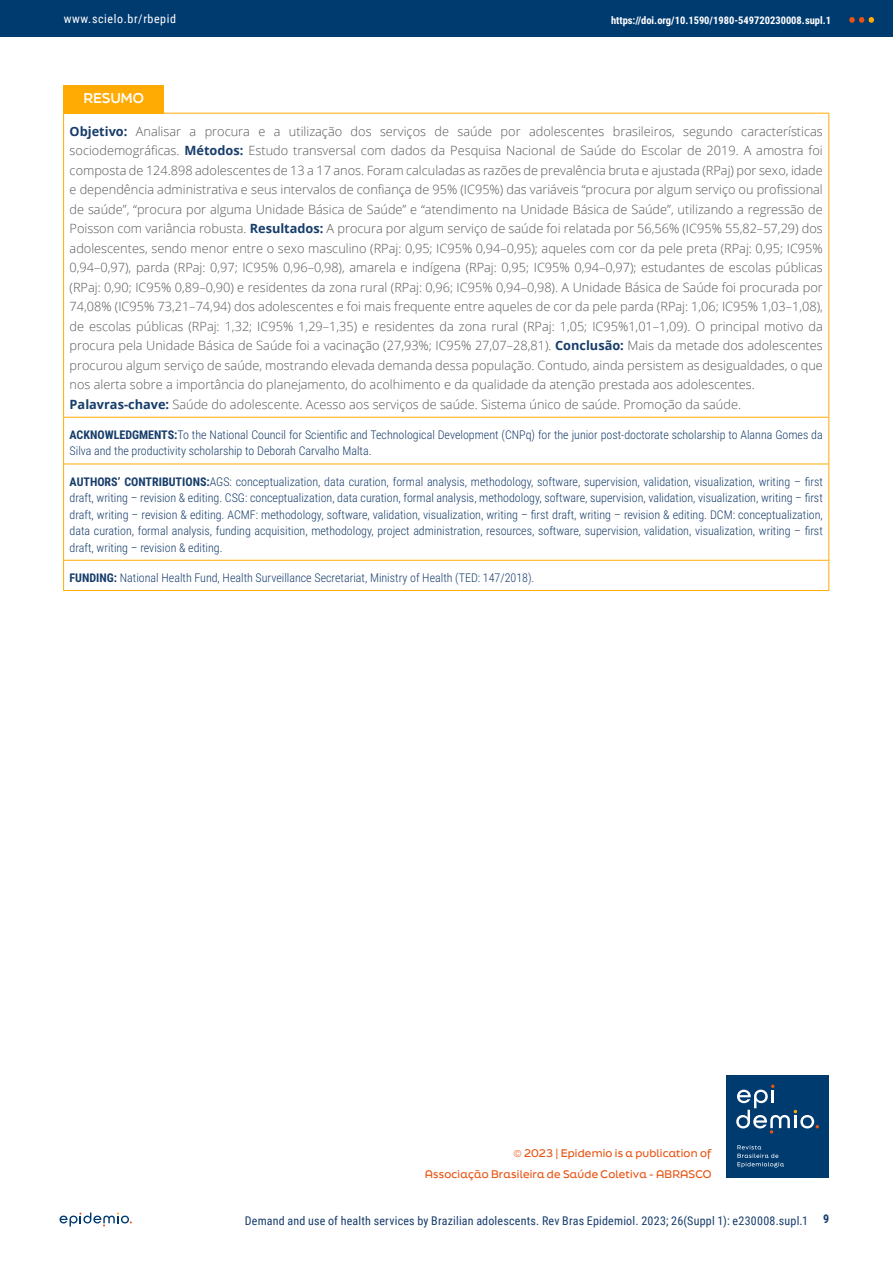
<style>
.page{position:relative;width:893px;height:1263px;background:#fff}
.page>*{position:absolute;margin:0;border:0;box-sizing:border-box;transform-origin:0 0}
.t1{font:700 13.5px "Final Six";letter-spacing:-.01em;color:#fff}
.t2{font:300 12.75px/19.5px "Open Sans";color:#575756}
.t3{font:300 12px/16.5px "Roboto Condensed";color:#173d6b}
.t4{font:12px "Roboto Condensed";letter-spacing:.015em;color:#173d6b}
.t5{font:12px "Roboto Condensed";letter-spacing:.05em;color:#fff}
.t6{font:700 12px "Roboto Condensed";color:#173d6b}
.t7{font:500 10.5px/21px "Final Six";letter-spacing:.015em;color:#e85412;text-align:right}
.t8{font:700 10.5px "Roboto Condensed";color:#fff}
.s1{font-weight:700;color:#173d6b}
.s2{font-weight:700}
</style>
<div class="page">
<div style="left:0;top:0;width:893px;height:36px;background:#003b70"></div>
<svg style="left:849px;top:17px;width:25px;height:6px"></svg>
<svg style="left:60px;top:1212px;width:72px;height:14px"></svg>
<div style="left:726px;top:1075px;width:103px;height:103px;background:#003b70"></div>
<svg style="left:737px;top:1145px;width:47px;height:22px"></svg>
<svg style="left:736px;top:1084px;width:83px;height:49px"></svg>
<div style="left:64px;top:85px;width:100px;height:28px;background:#ffab03"></div>
<hr style="left:63px;top:113px;width:1px;height:304px;background:#ffab03">
<hr style="left:164px;top:113px;width:665px;height:1px;background:#ffab03">
<hr style="left:828px;top:114px;width:1px;height:303px;background:#ffab03">
<hr style="left:63px;top:418px;width:1px;height:46px;background:#ffab03">
<hr style="left:63px;top:464px;width:1px;height:96px;background:#ffab03">
<hr style="left:828px;top:418px;width:1px;height:46px;background:#ffab03">
<hr style="left:828px;top:464px;width:1px;height:96px;background:#ffab03">
<hr style="left:63px;top:417px;width:101px;height:1px;background:#ffab03">
<hr style="left:164px;top:417px;width:665px;height:1px;background:#ffab03">
<hr style="left:64px;top:464px;width:100px;height:1px;background:#ffab03">
<hr style="left:164px;top:464px;width:664px;height:1px;background:#ffab03">
<hr style="left:63px;top:560px;width:101px;height:1px;background:#ffab03">
<hr style="left:164px;top:560px;width:665px;height:1px;background:#ffab03">
<svg style="left:63px;top:561px;width:1px;height:29px"></svg>
<svg style="left:828px;top:561px;width:1px;height:29px"></svg>
<hr style="left:63px;top:590px;width:101px;height:1px;background:#ffab03">
<hr style="left:164px;top:590px;width:665px;height:1px;background:#ffab03">
<p class="t5" style="left:64px;top:10px;width:114px">www.scielo.br/rbepid</p>
<p class="t8" style="left:611px;top:12px;width:222px">https://doi.org/10.1590/1980-549720230008.supl.1</p>
<p class="t1" style="left:83px;top:88px;width:62px">RESUMO</p>
<p class="t2" style="left:70px;top:121px;width:755px"><span class="s1">Objetivo:</span> Analisar a procura e a utilização dos serviços de saúde por adolescentes brasileiros, segundo características sociodemográficas. <span class="s1">Métodos:</span> Estudo transversal com dados da Pesquisa Nacional de Saúde do Escolar de 2019. A amostra foi composta de 124.898 adolescentes de 13 a 17 anos. Foram calculadas as razões de prevalência bruta e ajustada (RPaj) por sexo, idade e dependência administrativa e seus intervalos de confiança de 95% (IC95%) das variáveis “procura por algum serviço ou profissional de saúde”, “procura por alguma Unidade Básica de Saúde” e “atendimento na Unidade Básica de Saúde”, utilizando a regressão de Poisson com variância robusta. <span class="s1">Resultados:</span> A procura por algum serviço de saúde foi relatada por 56,56% (IC95% 55,82–57,29) dos adolescentes, sendo menor entre o sexo masculino (RPaj: 0,95; IC95% 0,94–0,95); aqueles com cor da pele preta (RPaj: 0,95; IC95% 0,94–0,97), parda (RPaj: 0,97; IC95% 0,96–0,98), amarela e indígena (RPaj: 0,95; IC95% 0,94–0,97); estudantes de escolas públicas (RPaj: 0,90; IC95% 0,89–0,90) e residentes da zona rural (RPaj: 0,96; IC95% 0,94–0,98). A Unidade Básica de Saúde foi procurada por 74,08% (IC95% 73,21–74,94) dos adolescentes e foi mais frequente entre aqueles de cor da pele parda (RPaj: 1,06; IC95% 1,03–1,08), de escolas públicas (RPaj: 1,32; IC95% 1,29–1,35) e residentes da zona rural (RPaj: 1,05; IC95%1,01–1,09). O principal motivo da procura pela Unidade Básica de Saúde foi a vacinação (27,93%; IC95% 27,07–28,81). <span class="s1">Conclusão:</span> Mais da metade dos adolescentes procurou algum serviço de saúde, mostrando elevada demanda dessa população. Contudo, ainda persistem as desigualdades, o que nos alerta sobre a importância do planejamento, do acolhimento e da qualidade da atenção prestada aos adolescentes.<br><span class="s1">Palavras-chave:</span> Saúde do adolescente. Acesso aos serviços de saúde. Sistema único de saúde. Promoção da saúde.</p>
<p class="t3" style="left:70px;top:426px;width:755px"><span class="s2">ACKNOWLEDGMENTS:</span>To the National Council for Scientific and Technological Development (CNPq) for the junior post-doctorate scholarship to Alanna Gomes da<br>Silva and the productivity scholarship to Deborah Carvalho Malta.</p>
<p class="t3" style="left:70px;top:473px;width:755px;text-align:justify"><span class="s2">AUTHORS’ CONTRIBUTIONS:</span>AGS: conceptualization, data curation, formal analysis, methodology, software, supervision, validation, visualization, writing – first draft, writing – revision &amp; editing. CSG: conceptualization, data curation, formal analysis, methodology, software, supervision, validation, visualization, writing – first draft, writing – revision &amp; editing. ACMF: methodology, software, validation, visualization, writing – first draft, writing – revision &amp; editing. DCM: conceptualization, data curation, formal analysis, funding acquisition, methodology, project administration, resources, software, supervision, validation, visualization, writing – first draft, writing – revision &amp; editing.</p>
<p class="t3" style="left:70px;top:569px;width:466px"><span class="s2">FUNDING:</span> National Health Fund, Health Surveillance Secretariat, Ministry of Health (TED: 147/2018).</p>
<p class="t7" style="left:425px;top:1142px;width:288px">2023 | Epidemio is a publication of<br>Associação Brasileira de Saúde Coletiva - ABRASCO</p>
<p class="t4" style="left:245px;top:1212px;width:565px">Demand and use of health services by Brazilian adolescents. Rev Bras Epidemiol. 2023; 26(Suppl 1): e230008.supl.1</p>
<p class="t6" style="left:823px;top:1211px;width:8px">9</p>
</div>
